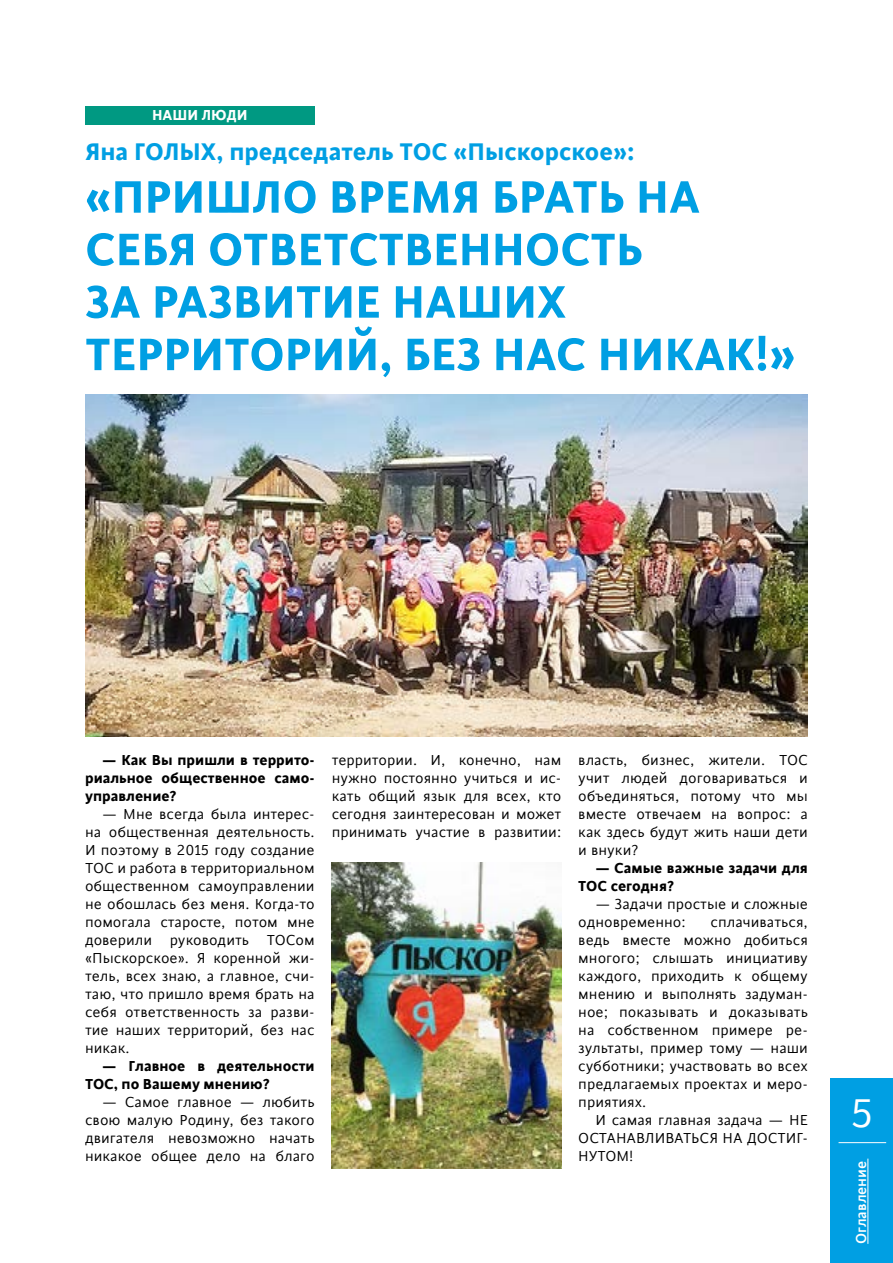
<style>
.page{position:relative;width:893px;height:1263px;background:#fff}
.page>*{position:absolute;margin:0;border:0;box-sizing:border-box;transform-origin:0 0}
.t1{font:700 51px/52.5px "Cinta";color:#009fe3}
.t2{font:45px "Cinta";color:#fff}
.t3{font:700 27px "Cinta";color:#009fe3}
.t4{font:16.2px/18px "Cinta";color:#000;text-align:justify}
.t5{font:700 16.2px/18px "Cinta";color:#000}
.t6{font:500 16.2px "Cinta";color:#fff}
.t7{font:700 16.2px "Cinta";color:#fff}
</style>
<div class="page">
<div style="left:831px;top:1078px;width:62px;height:185px;background:#009fe3"></div>
<hr style="left:867px;top:1158px;width:1px;height:86px;background:#fff">
<hr style="left:838px;top:1142px;width:48px;height:1px;background:#fff">
<div style="left:85px;top:106px;width:230px;height:18px;background:#009982"></div>
<img style="left:85px;top:394px;width:723px;height:342px">
<img style="left:332px;top:862px;width:229px;height:306px">
<p class="t7" style="left:152px;top:105px;width:97px">НАШИ ЛЮДИ</p>
<h3 class="t3" style="left:85px;top:135px;width:551px">Яна ГОЛЫХ, председатель ТОС «Пыскорское»:</h3>
<h1 class="t1" style="left:85px;top:172px;width:712px">«ПРИШЛО ВРЕМЯ БРАТЬ НА<br>СЕБЯ ОТВЕТСТВЕННОСТЬ<br>ЗА РАЗВИТИЕ НАШИХ<br>ТЕРРИТОРИЙ, БЕЗ НАС НИКАК!»</h1>
<p class="t5" style="left:85px;top:751px;width:231px;text-align:justify;text-indent:17px">— Как Вы пришли в террито&shy;риальное общественное само&shy;управление?</p>
<p class="t4" style="left:85px;top:805px;width:231px;text-indent:17px">— Мне всегда была интерес&shy;на общественная деятельность.<br>И поэтому в 2015 году создание ТОС и работа в территориальном общественном самоуправлении не обошлась без меня. Когда-то помогала старосте, потом мне доверили руководить ТОСом «Пыскорское». Я коренной жи&shy;тель, всех знаю, а главное, счи&shy;таю, что пришло время брать на себя ответственность за разви&shy;тие наших территорий, без нас никак.</p>
<p class="t5" style="left:85px;top:1057px;width:231px;text-indent:17px">— Главное в деятельности<br>ТОС, по Вашему мнению?</p>
<p class="t4" style="left:85px;top:1093px;width:231px;text-indent:17px">— Самое главное — любить свою малую Родину, без такого двигателя невозможно начать никакое общее дело на благо</p>
<p class="t4" style="left:332px;top:751px;width:231px">территории. И, конечно, нам нужно постоянно учиться и ис&shy;кать общий язык для всех, кто сегодня заинтересован и может принимать участие в развитии:</p>
<p class="t4" style="left:578px;top:751px;width:231px">власть, бизнес, жители. ТОС учит людей договариваться и объединяться, потому что мы вместе отвечаем на вопрос: а как здесь будут жить наши дети и внуки?</p>
<p class="t5" style="left:578px;top:859px;width:231px;text-indent:17px">— Самые важные задачи для<br>ТОС сегодня?</p>
<p class="t4" style="left:578px;top:895px;width:231px;text-indent:17px">— Задачи простые и сложные одновременно:</p>
<p class="t4" style="left:578px;top:913px;width:231px;text-indent:132px">сплачиваться, ведь вместе можно добиться многого; слышать инициативу каждого, приходить к общему мнению и выполнять задуман&shy;ное; показывать и доказывать на собственном примере ре&shy;зультаты, пример тому — наши субботники; участвовать во всех предлагаемых проектах и меро&shy;приятиях.</p>
<p class="t4" style="left:578px;top:1111px;width:231px;text-indent:17px">И самая главная задача — НЕ ОСТАНАВЛИВАТЬСЯ НА ДОСТИГ-НУТОМ!</p>
<h2 class="t2" style="left:850px;top:1088px;width:24px">5</h2>
<p class="t6" style="left:852px;top:1244px;width:85px;rotate:-90deg">Оглавление</p>
</div>
